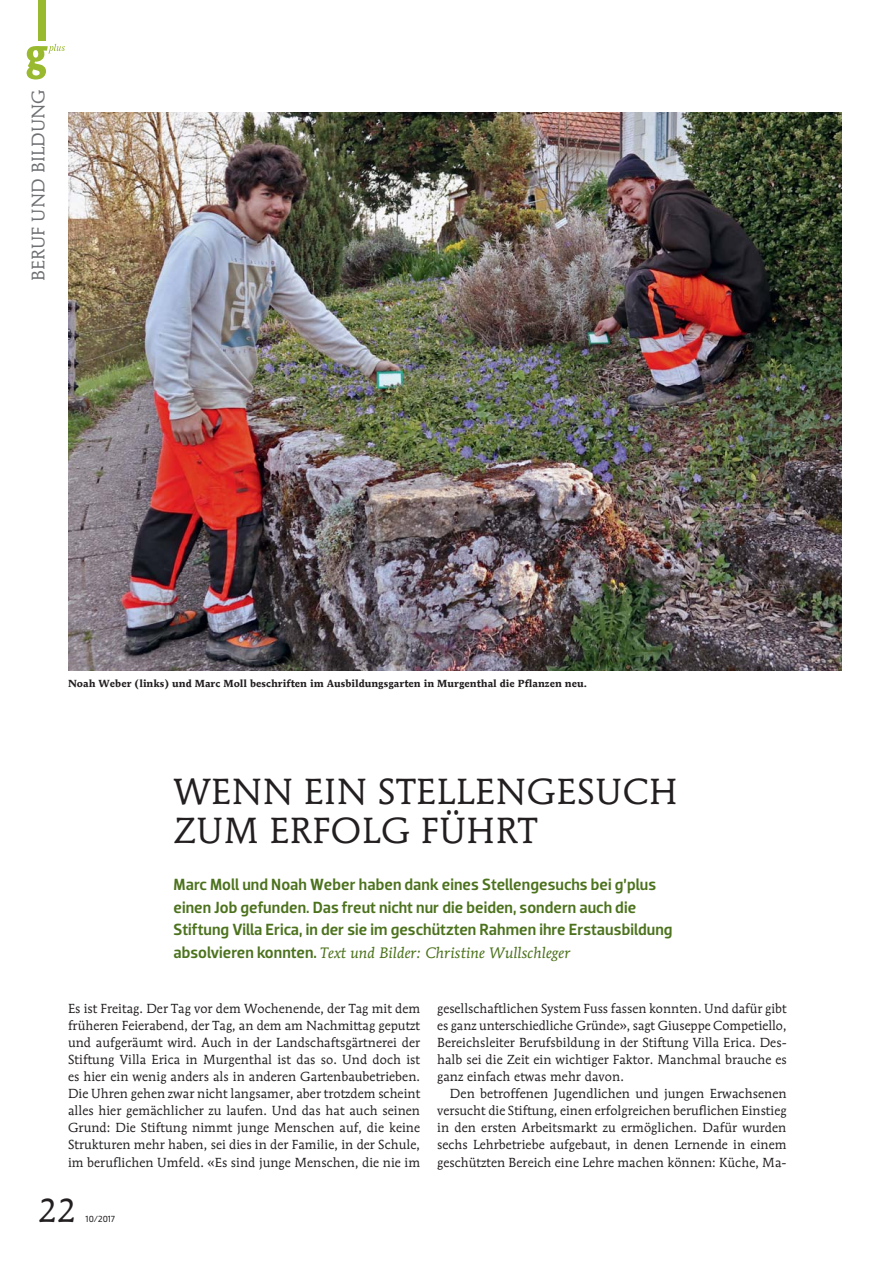
<style>
.page{position:relative;width:893px;height:1263px;background:#fff}
.page>*{position:absolute;margin:0;border:0;box-sizing:border-box;transform-origin:0 0}
.t1{font:36px/39px "Mendoza Roman";letter-spacing:.02em;color:#231f20}
.t2{font:33px "Mendoza Roman";color:#231f20}
.t3{font:18px "Mendoza Roman";letter-spacing:.005em;color:#6f7073}
.t4{font:500 16.5px/22.5px "Dobra";letter-spacing:.005em;color:#4c721d}
.t5{font:italic 15px "Mendoza Roman";letter-spacing:.005em;color:#4c721d}
.t6{font:13.05px/17.1px "Mendoza Roman";letter-spacing:.005em;color:#231f20;text-align:justify}
.t7{font:700 10.2px "Mendoza Roman";letter-spacing:.005em;color:#231f20}
.t8{font:9px "Dobra";color:#231f20}
.s1{font-family:"Dobra";font-weight:500;font-style:normal;font-size:16.5px}
</style>
<div class="page">
<div style="left:38px;top:0;width:8px;height:40px;background:#99b92f"></div>
<svg style="left:27px;top:44px;width:38px;height:36px"></svg>
<img style="left:68px;top:113px;width:774px;height:558px">
<h3 class="t3" style="left:30px;top:281px;width:193px;rotate:-90deg">BERUF UND BILDUNG</h3>
<p class="t7" style="left:68px;top:678px;width:520px">Noah Weber (links) und Marc Moll beschriften im Ausbildungsgarten in Murgenthal die Pflanzen neu.</p>
<h1 class="t1" style="left:173px;top:774px;width:506px">WENN EIN STELLENGESUCH<br>ZUM ERFOLG FÜHRT</h1>
<p class="t4" style="left:173px;top:874px;width:501px">Marc Moll und Noah Weber haben dank eines Stellengesuchs bei g’plus einen Job gefunden. Das freut nicht nur die beiden, sondern auch die<br>Stiftung Villa Erica, in der sie im geschützten Rahmen ihre Erstausbildung</p>
<p class="t5" style="left:173px;top:945px;width:398px"><span class="s1">absolvieren konnten.</span> Text und Bilder: Christine Wullschleger</p>
<p class="t6" style="left:68px;top:1000px;width:354px">Es ist Freitag. Der Tag vor dem Wochenende, der Tag mit dem früheren Feierabend, der Tag, an dem am Nachmittag geputzt und aufgeräumt wird. Auch in der Landschaftsgärtnerei der Stiftung Villa Erica in Murgenthal ist das so. Und doch ist es hier ein wenig anders als in anderen Gartenbaubetrieben.<br>Die Uhren gehen zwar nicht langsamer, aber trotzdem scheint alles hier gemächlicher zu laufen. Und das hat auch seinen Grund: Die Stiftung nimmt junge Menschen auf, die keine Strukturen mehr haben, sei dies in der Familie, in der Schule, im beruflichen Umfeld. «Es sind junge Menschen, die nie im</p>
<p class="t6" style="left:437px;top:1000px;width:351px">gesellschaftlichen System Fuss fassen konnten. Und dafür gibt es ganz unterschiedliche Gründe», sagt Giuseppe Competiello, Bereichsleiter Berufsbildung in der Stiftung Villa Erica. Des&shy;halb sei die Zeit ein wichtiger Faktor. Manchmal brauche es ganz einfach etwas mehr davon.</p>
<p class="t6" style="left:437px;top:1086px;width:351px;text-indent:13px">Den betroffenen Jugendlichen und jungen Erwachsenen versucht die Stiftung, einen erfolgreichen beruflichen Einstieg in den ersten Arbeitsmarkt zu ermöglichen. Dafür wurden sechs Lehrbetriebe aufgebaut, in denen Lernende in einem geschützten Bereich eine Lehre machen können: Küche, Ma-</p>
<h2 class="t2" style="left:38px;top:1194px;width:39px">22</h2>
<p class="t8" style="left:86px;top:1215px;width:31px">10/2017</p>
</div>
